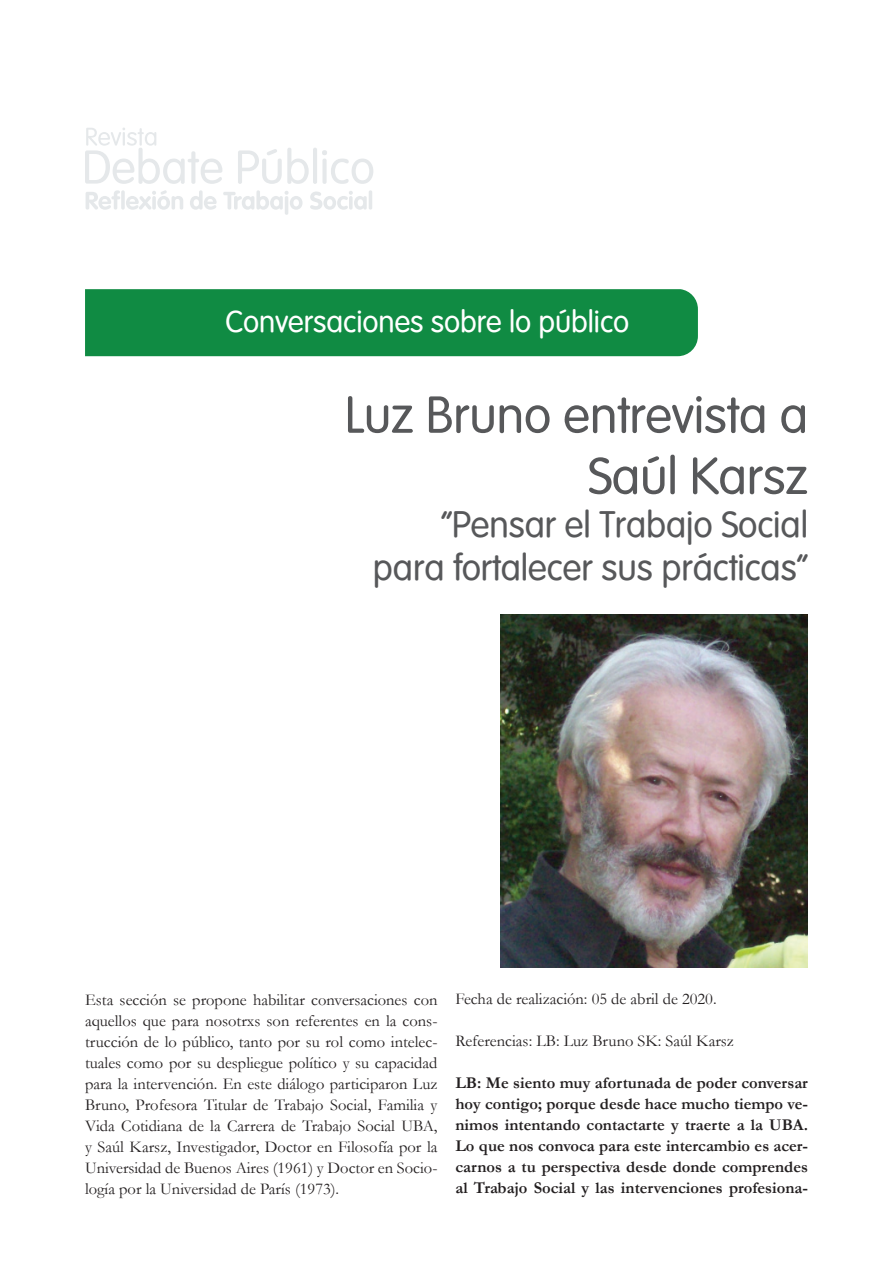
<style>
.page{position:relative;width:893px;height:1263px;background:#fff}
.page>*{position:absolute;margin:0;border:0;box-sizing:border-box;transform-origin:0 0}
.t1{font:51px/61.2px "VAG Rounded Lt Normal";color:#57585a;text-align:right}
.t2{font:36px/43.2px "VAG Rounded Lt Normal";color:#57585a;text-align:right}
.t3{font:30px "VAG Rounded Lt Normal";color:#fff}
.t4{font:16.5px/21px "Garamond";color:#231f20;text-align:justify}
.t5{font:700 16.5px/21px "Garamond";color:#231f20;text-align:justify}
</style>
<div class="page">
<div style="left:85px;top:289px;width:613px;height:67px;background:#108b43"></div>
<svg style="left:85px;top:128px;width:137px;height:56px"></svg>
<svg style="left:238px;top:148px;width:71px;height:36px"></svg>
<hr style="left:313px;top:148px;width:4px;height:36px;background:#e5e8ea;border-radius:2px">
<svg style="left:322px;top:150px;width:51px;height:34px"></svg>
<svg style="left:86px;top:190px;width:34px;height:20px"></svg>
<hr style="left:121px;top:190px;width:4px;height:20px;background:#e5e8ea;border-radius:2px">
<svg style="left:126px;top:190px;width:57px;height:20px"></svg>
<svg style="left:190px;top:190px;width:27px;height:20px"></svg>
<svg style="left:223px;top:190px;width:80px;height:25px"></svg>
<svg style="left:310px;top:191px;width:57px;height:19px"></svg>
<hr style="left:369px;top:190px;width:3px;height:20px;background:#e5e8ea;border-radius:2px">
<img style="left:500px;top:614px;width:307px;height:353px">
<h3 class="t3" style="left:225px;top:304px;width:405px">Conversaciones sobre lo público</h3>
<h1 class="t1" style="left:345px;top:384px;width:464px">Luz Bruno entrevista a<br>Saúl Karsz</h1>
<h2 class="t2" style="left:373px;top:503px;width:437px">“Pensar el Trabajo Social para fortalecer sus prácticas”</h2>
<p class="t4" style="left:85px;top:989px;width:354px">Esta sección se propone habilitar conversaciones con aquellos que para nosotrxs son referentes en la cons&shy;trucción de lo público, tanto por su rol como intelec&shy;tuales como por su despliegue político y su capacidad para la intervención. En este diálogo participaron Luz Bruno, Profesora Titular de Trabajo Social, Familia y Vida Cotidiana de la Carrera de Trabajo Social UBA, y Saúl Karsz, Investigador, Doctor en Filosofía por la Universidad de Buenos Aires (1961) y Doctor en Socio&shy;logía por la Universidad de París (1973).</p>
<p class="t4" style="left:455px;top:988px;width:263px">Fecha de realización: 05 de abril de 2020.</p>
<p class="t4" style="left:455px;top:1030px;width:280px">Referencias: LB: Luz Bruno SK: Saúl Karsz</p>
<p class="t5" style="left:455px;top:1072px;width:354px">LB: Me siento muy afortunada de poder conversar hoy contigo; porque desde hace mucho tiempo ve&shy;nimos intentando contactarte y traerte a la UBA.<br>Lo que nos convoca para este intercambio es acer&shy;carnos a tu perspectiva desde donde comprendes al Trabajo Social y las intervenciones profesiona-</p>
</div>
